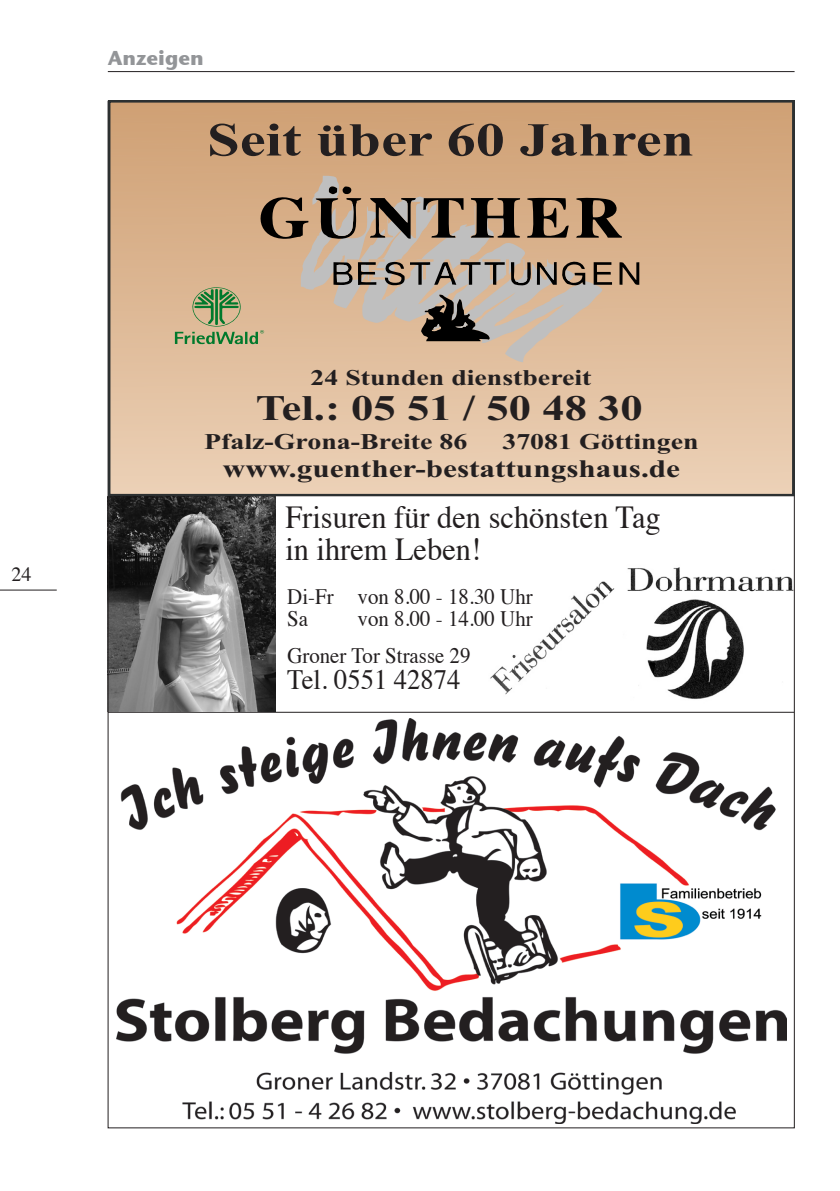
<style>
.page{position:relative;width:840px;height:1191px;background:#fff}
.page>*{position:absolute;margin:0;border:0;box-sizing:border-box;transform-origin:0 0}
.t1{font:700 47px "Times New Roman";color:#231f20;scale:1.24 1}
.t2{font:700 36px "Times New Roman";color:#231f20;scale:1.24 1}
.t3{font:32px/32px "Times";color:#231f20;scale:.95 1}
.t4{font:28px "Times";color:#231f20;scale:.95 1}
.t5{font:700 25.2px "Times New Roman";color:#231f20;scale:1.24 1}
.t6{font:700 22.4px "Times New Roman";color:#231f20;scale:1.24 1}
.t7{font:22px/22px "Times";color:#231f20;scale:.95 1}
.t8{font:700 20px "Stone Sans ITC";color:#939598}
.t9{font:20px "Times";color:#231f20}
</style>
<div class="page">
<hr style="left:108px;top:71px;width:686px;height:1px;background:#231f20">
<hr style="left:0;top:590px;width:57px;height:1px;background:#231f20">
<hr style="left:108px;top:712px;width:685px;height:1px;background:#231f20">
<img style="left:117px;top:718px;width:669px;height:405px">
<img style="left:490px;top:567px;width:302px;height:132px">
<img style="left:110px;top:496px;width:166px;height:215px">
<hr style="left:108px;top:495px;width:686px;height:1px;background:#231f20">
<svg style="left:108px;top:101px;width:685px;height:394px;background:#d0b090"></svg>
<p class="t8" style="left:108px;top:40px;width:98px">Anzeigen</p>
<h1 class="t1" style="left:207px;top:106px;width:394px">Seit über 60 Jahren</h1>
<p class="t9" style="left:11px;top:555px;width:21px">24</p>
<p class="t6" style="left:310px;top:361px;width:228px">24 Stunden dienstbereit</p>
<h2 class="t2" style="left:256px;top:381px;width:313px">Tel.: 05 51 / 50 48 30</h2>
<p class="t5" style="left:223px;top:450px;width:370px">www.guenther-bestattungshaus.de</p>
<p class="t6" style="left:204px;top:425px;width:214px">Pfalz-Grona-Breite 86</p>
<p class="t6" style="left:502px;top:425px;width:160px">37081 Göttingen</p>
<h3 class="t3" style="left:285px;top:498px;width:396px">Frisuren für den schönsten Tag in ihrem Leben!</h3>
<p class="t7" style="left:287px;top:583px;width:260px">Di-Fr von 8.00 - 18.30 Uhr<br>Sa</p>
<p class="t7" style="left:287px;top:598px;width:260px;line-height:37.4px;text-indent:70px">von 8.00 - 14.00 Uhr<br>Groner Tor Strasse 29</p>
<p class="t4" style="left:287px;top:653px;width:184px">Tel. 0551 42874</p>
</div>
